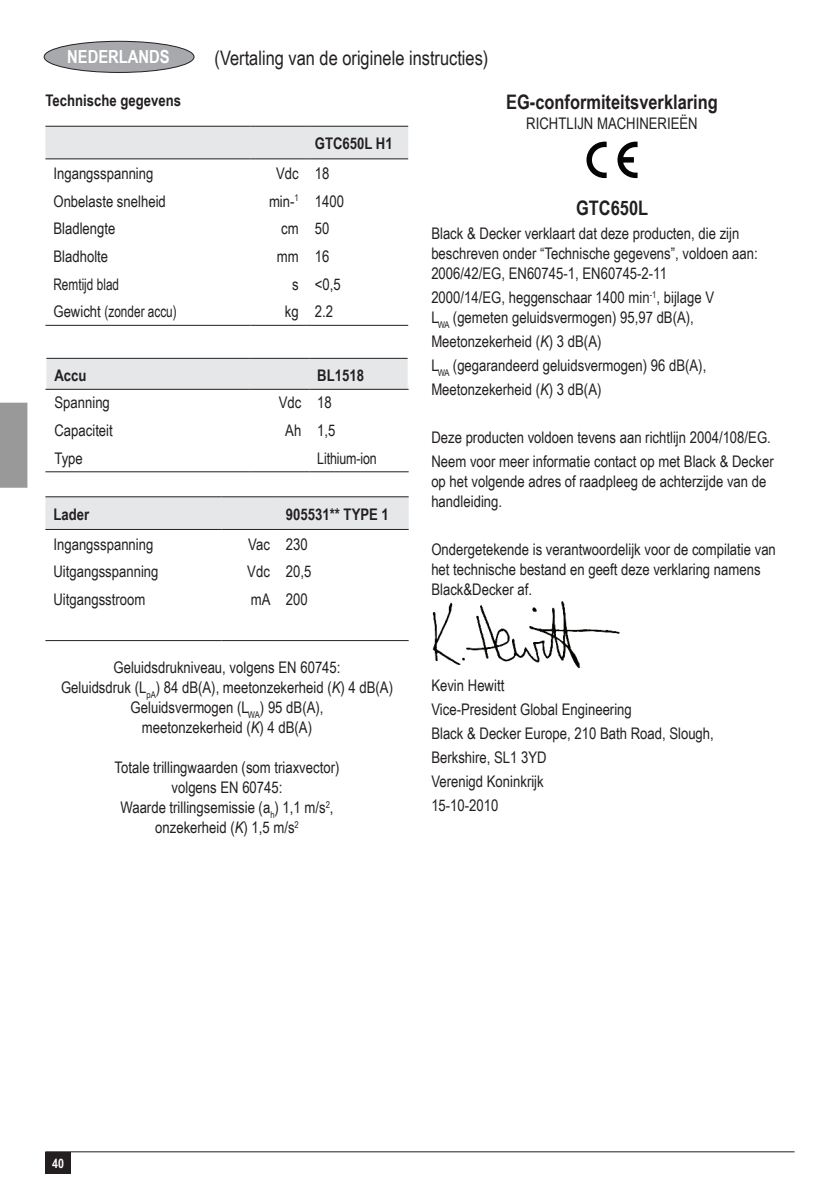
<style>
.page{position:relative;width:840px;height:1191px;background:#fff}
.page>*{position:absolute;margin:0;border:0;box-sizing:border-box;transform-origin:0 0}
.t1{font:20px "Arial Narrow";color:#231f20}
.t2{font:700 20px "Arial Narrow";color:#231f20}
.t3{font:700 18px "Arial Narrow";color:#fff}
.t4{font:16px/20px "Arial Narrow";color:#231f20}
.t5{font:700 16px "Arial Narrow";color:#231f20}
.t6{font:16px "Arial Narrow";color:#231f20;scale:.9 1}
.t7{font:16px "Arial Narrow";color:#231f20;scale:.95 1}
.t8{font:700 13px "Arial Narrow";color:#fff}
.s1{font-style:italic}
</style>
<div class="page">
<hr style="left:45px;top:1151px;width:749px;height:1px;background:#231f20">
<div style="left:45px;top:1152px;width:26px;height:22px;background:#231f20"></div>
<div style="left:0;top:403px;width:27px;height:85px;background:#999"></div>
<div style="left:44px;top:41px;width:150px;height:31px;background:#a8a9ad;border-radius:50%"></div>
<div style="left:44px;top:41px;width:150px;height:32px;border:1px solid #231f20;border-radius:50%"></div>
<div style="left:45px;top:127px;width:363px;height:31px;background:#e6e7e9"></div>
<hr style="left:45px;top:126px;width:205px;height:1px;background:#231f20">
<hr style="left:45px;top:158px;width:205px;height:1px;background:#231f20">
<hr style="left:250px;top:126px;width:56px;height:1px;background:#231f20">
<hr style="left:250px;top:158px;width:56px;height:1px;background:#231f20">
<hr style="left:306px;top:126px;width:102px;height:1px;background:#231f20">
<hr style="left:306px;top:158px;width:102px;height:1px;background:#231f20">
<hr style="left:45px;top:325px;width:205px;height:1px;background:#231f20">
<hr style="left:250px;top:325px;width:56px;height:1px;background:#231f20">
<hr style="left:306px;top:325px;width:102px;height:1px;background:#231f20">
<div style="left:46px;top:359px;width:361px;height:30px;background:#e6e7e9"></div>
<hr style="left:46px;top:358px;width:203px;height:1px;background:#231f20">
<hr style="left:45px;top:389px;width:204px;height:1px;background:#231f20">
<hr style="left:249px;top:358px;width:60px;height:1px;background:#231f20">
<hr style="left:249px;top:389px;width:60px;height:1px;background:#231f20">
<hr style="left:309px;top:358px;width:98px;height:1px;background:#231f20">
<hr style="left:309px;top:389px;width:99px;height:1px;background:#231f20">
<hr style="left:45px;top:471px;width:204px;height:1px;background:#231f20">
<hr style="left:249px;top:471px;width:60px;height:1px;background:#231f20">
<hr style="left:309px;top:471px;width:99px;height:1px;background:#231f20">
<div style="left:45px;top:497px;width:363px;height:32px;background:#e6e7e9"></div>
<hr style="left:45px;top:496px;width:176px;height:1px;background:#231f20">
<hr style="left:45px;top:529px;width:176px;height:1px;background:#231f20">
<hr style="left:221px;top:496px;width:57px;height:1px;background:#231f20">
<hr style="left:221px;top:529px;width:57px;height:1px;background:#231f20">
<hr style="left:278px;top:496px;width:130px;height:1px;background:#231f20">
<hr style="left:278px;top:529px;width:130px;height:1px;background:#231f20">
<hr style="left:45px;top:640px;width:176px;height:1px;background:#231f20">
<hr style="left:221px;top:640px;width:57px;height:1px;background:#231f20">
<hr style="left:278px;top:640px;width:130px;height:1px;background:#231f20">
<svg style="left:617px;top:142px;width:20px;height:36px"></svg>
<svg style="left:586px;top:142px;width:20px;height:36px"></svg>
<img style="left:432px;top:601px;width:187px;height:68px">
<p class="t3" style="left:67px;top:43px;width:104px">NEDERLANDS</p>
<p class="t1" style="left:214px;top:43px;width:275px">(Vertaling van de originele instructies)</p>
<p class="t5" style="left:45px;top:88px;width:137px">Technische gegevens</p>
<p class="t5" style="left:314px;top:131px;width:79px">GTC650L H1</p>
<p class="t4" style="left:53px;top:163px;width:101px">Ingangsspanning</p>
<p class="t4" style="left:276px;top:163px;width:55px">Vdc 18</p>
<p class="t4" style="left:53px;top:190px;width:114px">Onbelaste snelheid</p>
<p class="t4" style="left:269px;top:190px;width:76px">min-<sup>1</sup> 1400</p>
<p class="t4" style="left:53px;top:218px;width:63px">Bladlengte</p>
<p class="t4" style="left:281px;top:218px;width:50px">cm 50</p>
<p class="t4" style="left:53px;top:246px;width:56px">Bladholte</p>
<p class="t4" style="left:277px;top:246px;width:54px">mm 16</p>
<p class="t6" style="left:53px;top:272px;width:74px">Remtijd blad</p>
<p class="t4" style="left:292px;top:273px;width:50px">s &lt;0,5</p>
<p class="t4" style="left:53px;top:301px;width:125px">Gewicht (zonder accu)</p>
<p class="t4" style="left:285px;top:301px;width:50px">kg 2.2</p>
<p class="t2" style="left:506px;top:87px;width:213px">EG-conformiteitsverklaring</p>
<p class="t4" style="left:526px;top:113px;width:173px">RICHTLIJN MACHINERIEËN</p>
<p class="t2" style="left:575px;top:193px;width:73px">GTC650L</p>
<p class="t4" style="left:431px;top:223px;width:328px">Black &amp; Decker verklaart dat deze producten, die zijn beschreven onder “Technische gegevens”, voldoen aan:<br>2006/42/EG, EN60745-1, EN60745-2-11</p>
<p class="t4" style="left:431px;top:287px;width:284px">2000/14/EG, heggenschaar 1400 min<sup>-1</sup>, bijlage V<br>L<sub>WA</sub> (gemeten geluidsvermogen) 95,97 dB(A),</p>
<p class="t4" style="left:431px;top:329px;width:276px;line-height:24px">Meetonzekerheid (<span class="s1">K</span>) 3 dB(A)<br>L<sub>WA</sub> (gegarandeerd geluidsvermogen) 96 dB(A),<br>Meetonzekerheid (<span class="s1">K</span>) 3 dB(A)</p>
<p class="t4" style="left:431px;top:425px;width:343px;line-height:24px">Deze producten voldoen tevens aan richtlijn 2004/108/EG.<br>Neem voor meer informatie contact op met Black &amp; Decker</p>
<p class="t4" style="left:431px;top:471px;width:336px">op het volgende adres of raadpleeg de achterzijde van de handleiding.</p>
<p class="t4" style="left:431px;top:539px;width:346px">Ondergetekende is verantwoordelijk voor de compilatie van het technische bestand en geeft deze verklaring namens<br>Black&amp;Decker af.</p>
<p class="t5" style="left:54px;top:363px;width:34px">Accu</p>
<p class="t5" style="left:317px;top:363px;width:48px">BL1518</p>
<p class="t4" style="left:54px;top:392px;width:57px">Spanning</p>
<p class="t4" style="left:278px;top:392px;width:55px">Vdc 18</p>
<p class="t4" style="left:54px;top:420px;width:60px">Capaciteit</p>
<p class="t4" style="left:285px;top:420px;width:52px">Ah 1,5</p>
<p class="t4" style="left:54px;top:447px;width:30px">Type</p>
<p class="t7" style="left:317px;top:446px;width:64px">Lithium-ion</p>
<p class="t5" style="left:53px;top:502px;width:37px">Lader</p>
<p class="t5" style="left:286px;top:502px;width:104px">905531** TYPE 1</p>
<p class="t4" style="left:53px;top:533px;width:101px">Ingangsspanning</p>
<p class="t4" style="left:248px;top:533px;width:61px">Vac 230</p>
<p class="t4" style="left:53px;top:561px;width:107px">Uitgangsspanning</p>
<p class="t4" style="left:247px;top:561px;width:66px">Vdc 20,5</p>
<p class="t4" style="left:53px;top:588px;width:93px">Uitgangsstroom</p>
<p class="t4" style="left:251px;top:588px;width:58px">mA 200</p>
<p class="t4" style="left:61px;top:656px;width:333px;text-align:center">Geluidsdrukniveau, volgens EN 60745:<br>Geluidsdruk (L<sub>pA</sub>) 84 dB(A), meetonzekerheid (<span class="s1">K</span>) 4 dB(A)<br>Geluidsvermogen (L<sub>WA</sub>) 95 dB(A),<br>meetonzekerheid (<span class="s1">K</span>) 4 dB(A)</p>
<p class="t4" style="left:114px;top:756px;width:226px;text-align:center">Totale trillingwaarden (som triaxvector) volgens EN 60745:<br>Waarde trillingsemissie (a<sub>h</sub>) 1,1 m/s<sup>2</sup>, onzekerheid (<span class="s1">K</span>) 1,5 m/s<sup>2</sup></p>
<p class="t4" style="left:431px;top:673px;width:284px;line-height:24px">Kevin Hewitt<br>Vice-President Global Engineering<br>Black &amp; Decker Europe, 210 Bath Road, Slough,<br>Berkshire, SL1 3YD<br>Verenigd Koninkrijk<br>15-10-2010</p>
<p class="t8" style="left:52px;top:1153px;width:13px">40</p>
</div>
